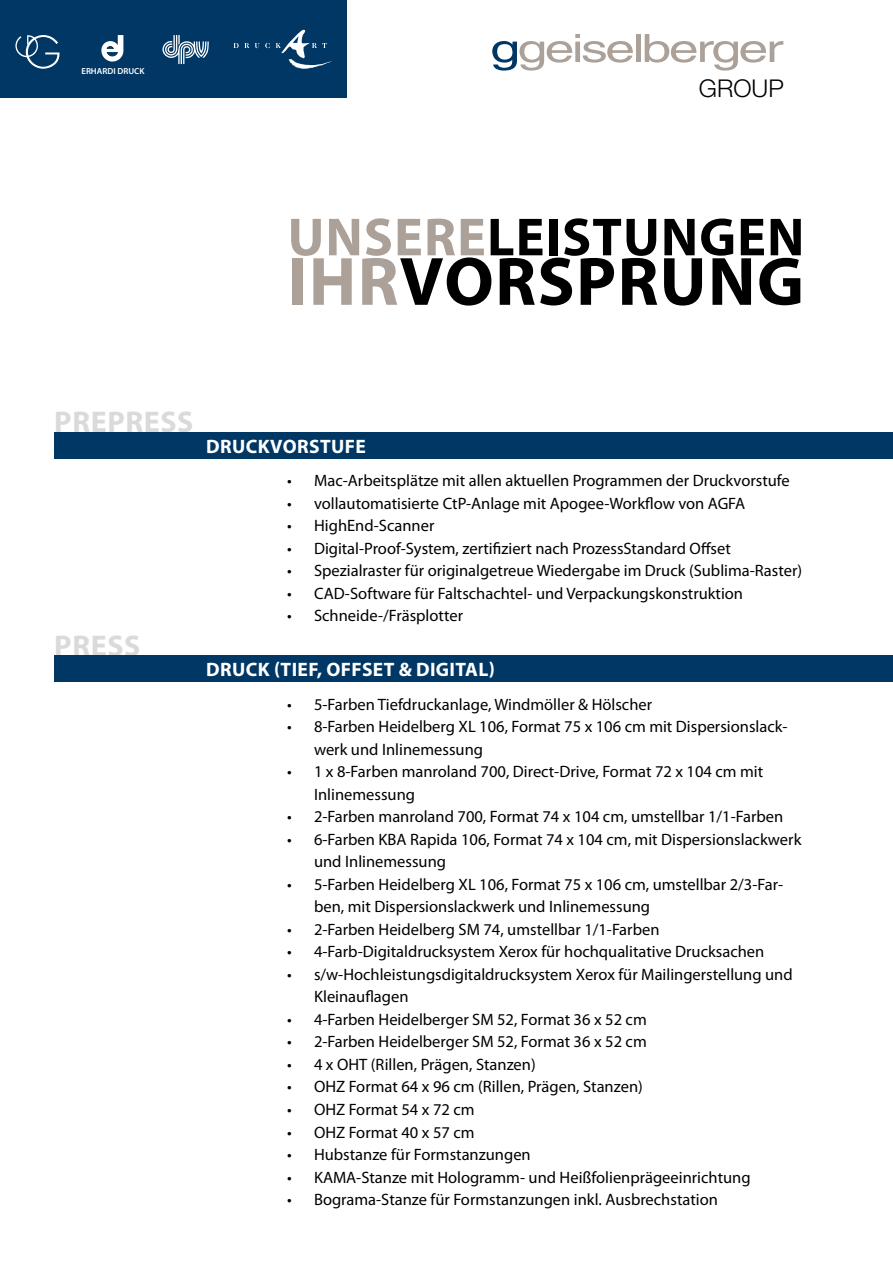
<style>
.page{position:relative;width:893px;height:1263px;background:#fff}
.page>*{position:absolute;margin:0;border:0;box-sizing:border-box;transform-origin:0 0}
.t1{font:700 69px "Myriad Pro";letter-spacing:.02em;color:#000}
.t2{font:700 54px "Myriad Pro";letter-spacing:.02em;color:#000}
.t3{font:700 30px "Myriad Pro";letter-spacing:.02em;color:#dadada}
.t4{font:300 24.45px "Helvetica Neue";color:#000}
.t5{font:700 19.5px "Myriad Pro";letter-spacing:.02em;color:#fff}
.t6{font:16.5px/22.5px "Myriad Pro";color:#000}
.t7{font:600 8.7px "Myriad Pro";color:#fff}
.s1{color:#aca199}
</style>
<div class="page">
<div style="left:54px;top:432px;width:839px;height:27px;background:#003764"></div>
<div style="left:54px;top:655px;width:839px;height:27px;background:#003764"></div>
<div style="left:0;top:0;width:347px;height:98px;background:#003764"></div>
<svg style="left:15px;top:35px;width:45px;height:34px"></svg>
<svg style="left:233px;top:43px;width:37px;height:5px"></svg>
<svg style="left:276px;top:30px;width:56px;height:39px"></svg>
<svg style="left:162px;top:35px;width:47px;height:29px"></svg>
<svg style="left:101px;top:35px;width:22px;height:27px"></svg>
<svg style="left:492px;top:34px;width:141px;height:37px"></svg>
<div style="left:636px;top:34px;width:5px;height:28px;background:#aca199"></div>
<svg style="left:645px;top:34px;width:138px;height:37px"></svg>
<p class="t7" style="left:81px;top:66px;width:64px">ERHARDI DRUCK</p>
<h3 class="t4" style="left:699px;top:73px;width:86px">GROUP</h3>
<h2 class="t2" style="left:288px;top:202px;width:518px"><span class="s1">UNSERE</span>LEISTUNGEN</h2>
<h1 class="t1" style="left:288px;top:237px;width:518px"><span class="s1">IHR</span>VORSPRUNG</h1>
<h3 class="t3" style="left:54px;top:403px;width:141px">PREPRESS</h3>
<h3 class="t3" style="left:54px;top:626px;width:88px">PRESS</h3>
<p class="t5" style="left:206px;top:434px;width:161px">DRUCKVORSTUFE</p>
<p class="t6" style="left:287px;top:469px;width:504px">• Mac-Arbeitsplätze mit allen aktuellen Programmen der Druckvorstufe</p>
<p class="t6" style="left:287px;top:491px;width:460px">• vollautomatisierte CtP-Anlage mit Apogee-Workflow von AGFA</p>
<p class="t6" style="left:287px;top:514px;width:149px">• HighEnd-Scanner</p>
<p class="t6" style="left:287px;top:536px;width:445px">• Digital-Proof-System, zertifiziert nach ProzessStandard Offset</p>
<p class="t6" style="left:287px;top:559px;width:517px">• Spezialraster für originalgetreue Wiedergabe im Druck (Sublima-Raster)</p>
<p class="t6" style="left:287px;top:581px;width:458px">• CAD-Software für Faltschachtel- und Verpackungskonstruktion</p>
<p class="t6" style="left:287px;top:604px;width:178px">• Schneide-/Fräsplotter</p>
<p class="t5" style="left:206px;top:656px;width:290px">DRUCK (TIEF, OFFSET &amp; DIGITAL)</p>
<p class="t6" style="left:287px;top:693px;width:367px">• 5-Farben Tiefdruckanlage, Windmöller &amp; Hölscher</p>
<p class="t6" style="left:314px;top:715px;width:475px;text-indent:-27px">• 8-Farben Heidelberg XL 106, Format 75 x 106 cm mit Dispersionslack&shy;werk und Inlinemessung</p>
<p class="t6" style="left:314px;top:760px;width:451px;text-indent:-27px">• 1 x 8-Farben manroland 700, Direct-Drive, Format 72 x 104 cm mit<br>Inlinemessung</p>
<p class="t6" style="left:287px;top:805px;width:498px">• 2-Farben manroland 700, Format 74 x 104 cm, umstellbar 1/1-Farben</p>
<p class="t6" style="left:314px;top:828px;width:489px;text-indent:-27px">• 6-Farben KBA Rapida 106, Format 74 x 104 cm, mit Dispersionslackwerk und Inlinemessung</p>
<p class="t6" style="left:314px;top:873px;width:471px;text-indent:-27px">• 5-Farben Heidelberg XL 106, Format 75 x 106 cm, umstellbar 2/3-Far&shy;ben, mit Dispersionslackwerk und Inlinemessung</p>
<p class="t6" style="left:287px;top:918px;width:374px">• 2-Farben Heidelberg SM 74, umstellbar 1/1-Farben</p>
<p class="t6" style="left:287px;top:940px;width:479px">• 4-Farb-Digitaldrucksystem Xerox für hochqualitative Drucksachen</p>
<p class="t6" style="left:314px;top:963px;width:480px;text-indent:-27px">• s/w-Hochleistungsdigitaldrucksystem Xerox für Mailingerstellung und<br>Kleinauflagen</p>
<p class="t6" style="left:287px;top:1008px;width:361px">• 4-Farben Heidelberger SM 52, Format 36 x 52 cm</p>
<p class="t6" style="left:287px;top:1030px;width:361px">• 2-Farben Heidelberger SM 52, Format 36 x 52 cm</p>
<p class="t6" style="left:287px;top:1053px;width:250px">• 4 x OHT (Rillen, Prägen, Stanzen)</p>
<p class="t6" style="left:287px;top:1075px;width:357px">• OHZ Format 64 x 96 cm (Rillen, Prägen, Stanzen)</p>
<p class="t6" style="left:287px;top:1098px;width:189px">• OHZ Format 54 x 72 cm</p>
<p class="t6" style="left:287px;top:1120px;width:189px">• OHZ Format 40 x 57 cm</p>
<p class="t6" style="left:287px;top:1143px;width:245px">• Hubstanze für Formstanzungen</p>
<p class="t6" style="left:287px;top:1165px;width:465px">• KAMA-Stanze mit Hologramm- und Heißfolienprägeeinrichtung</p>
<p class="t6" style="left:287px;top:1188px;width:432px">• Bograma-Stanze für Formstanzungen inkl. Ausbrechstation</p>
</div>
